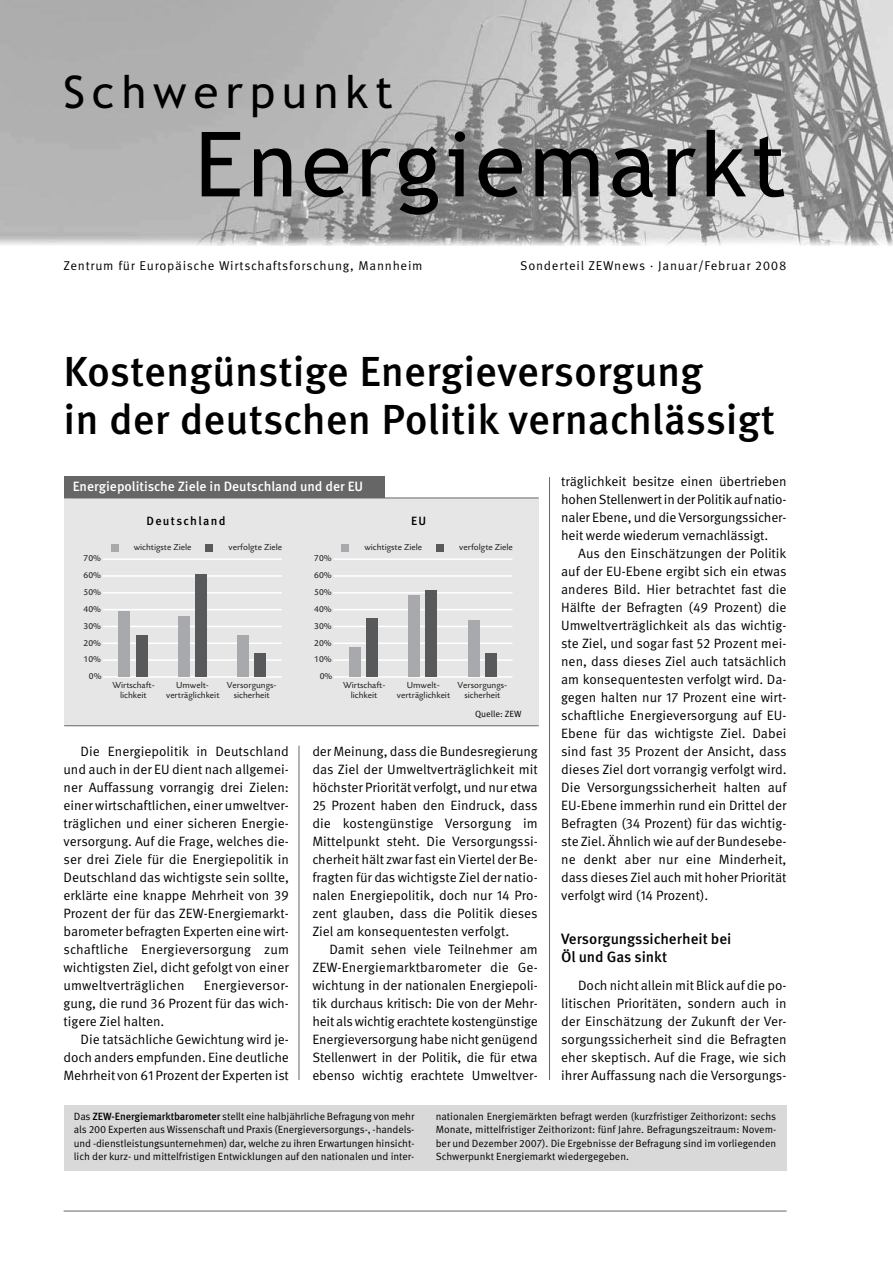
<style>
.page{position:relative;width:893px;height:1263px;background:#fff}
.page>*{position:absolute;margin:0;border:0;box-sizing:border-box;transform-origin:0 0}
.t1{font:90px "Trebuchet MS";letter-spacing:.05em;color:#000}
.t2{font:45px "Trebuchet MS";letter-spacing:.155em;color:#000}
.t3{font:500 42px/48px "Meta Pro";color:#000}
.t4{font:500 15px/18px "Meta Pro";color:#000}
.t5{font:13.5px/18px "Meta Pro";letter-spacing:-.005em;color:#000;text-align:justify}
.t6{font:500 13.5px "Meta Pro";color:#fff}
.t7{font:12.75px "Meta Pro";letter-spacing:.06em;color:#000}
.t8{font:500 12px "Meta Pro";letter-spacing:.115em;color:#000}
.t9{font:10.5px/13.5px "Meta Pro";color:#000;text-align:justify}
.t10{font:9.15px/10.6px "Today SB";color:#231f20;text-align:center}
.t11{font:9px "Meta Pro";color:#000}
.s1{font-weight:500}
</style>
<div class="page">
<hr style="left:64px;top:1211px;width:722px;height:1px;background:#666">
<img style="left:0;top:0;width:892px;height:246px">
<hr style="left:299px;top:746px;width:1px;height:334px;background:#666">
<hr style="left:549px;top:477px;width:1px;height:603px;background:#666">
<div style="left:64px;top:498px;width:475px;height:228px;background:#e6e6e6"></div>
<div style="left:64px;top:477px;width:320px;height:21px;background:#666"></div>
<hr style="left:64px;top:498px;width:475px;height:1px;background:#666">
<hr style="left:64px;top:725px;width:475px;height:1px;background:#666">
<div style="left:64px;top:1106px;width:722px;height:65px;background:#d9d9d9"></div>
<hr style="left:103px;top:676px;width:179px;height:2px;background:#fff">
<hr style="left:103px;top:659px;width:179px;height:2px;background:#fff">
<hr style="left:103px;top:643px;width:179px;height:1px;background:#fff">
<hr style="left:103px;top:626px;width:179px;height:1px;background:#fff">
<hr style="left:103px;top:609px;width:179px;height:1px;background:#fff">
<hr style="left:103px;top:592px;width:179px;height:2px;background:#fff">
<hr style="left:103px;top:575px;width:179px;height:2px;background:#fff">
<hr style="left:103px;top:558px;width:179px;height:2px;background:#fff">
<div style="left:119px;top:611px;width:11px;height:66px;background:#a7a9ac"></div>
<div style="left:136px;top:635px;width:11px;height:42px;background:#58595b"></div>
<div style="left:178px;top:616px;width:11px;height:61px;background:#a7a9ac"></div>
<div style="left:195px;top:574px;width:12px;height:103px;background:#58595b"></div>
<div style="left:237px;top:635px;width:12px;height:42px;background:#a7a9ac"></div>
<div style="left:254px;top:653px;width:12px;height:24px;background:#58595b"></div>
<div style="left:111px;top:544px;width:7px;height:8px;background:#a7a9ac"></div>
<div style="left:206px;top:544px;width:7px;height:8px;background:#58595b"></div>
<hr style="left:333px;top:676px;width:179px;height:2px;background:#fff">
<hr style="left:333px;top:659px;width:179px;height:2px;background:#fff">
<hr style="left:333px;top:643px;width:179px;height:1px;background:#fff">
<hr style="left:333px;top:626px;width:179px;height:1px;background:#fff">
<hr style="left:333px;top:609px;width:179px;height:1px;background:#fff">
<hr style="left:333px;top:592px;width:179px;height:2px;background:#fff">
<hr style="left:333px;top:575px;width:179px;height:2px;background:#fff">
<hr style="left:333px;top:558px;width:179px;height:2px;background:#fff">
<div style="left:349px;top:648px;width:12px;height:29px;background:#a7a9ac"></div>
<div style="left:366px;top:619px;width:12px;height:58px;background:#58595b"></div>
<div style="left:408px;top:595px;width:12px;height:82px;background:#a7a9ac"></div>
<div style="left:426px;top:590px;width:11px;height:87px;background:#58595b"></div>
<div style="left:468px;top:620px;width:11px;height:57px;background:#a7a9ac"></div>
<div style="left:485px;top:653px;width:11px;height:24px;background:#58595b"></div>
<div style="left:341px;top:544px;width:8px;height:8px;background:#a7a9ac"></div>
<div style="left:436px;top:544px;width:8px;height:8px;background:#58595b"></div>
<h2 class="t2" style="left:64px;top:67px;width:331px">Schwerpunkt</h2>
<h1 class="t1" style="left:195px;top:113px;width:593px">Energiemarkt</h1>
<p class="t7" style="left:64px;top:261px;width:360px">Zentrum für Europäische Wirtschaftsforschung, Mannheim</p>
<p class="t7" style="left:520px;top:261px;width:268px">Sonderteil ZEWnews · Januar/Februar 2008</p>
<h3 class="t3" style="left:64px;top:350px;width:713px">Kostengünstige Energieversorgung<br>in der deutschen Politik vernachlässigt</h3>
<p class="t6" style="left:73px;top:481px;width:292px">Energiepolitische Ziele in Deutschland und der EU</p>
<p class="t8" style="left:146px;top:516px;width:81px">Deutschland</p>
<p class="t8" style="left:411px;top:516px;width:17px">EU</p>
<p class="t5" style="left:561px;top:473px;width:227px">träglichkeit besitze einen übertrieben hohen Stellenwert in der Politik auf natio&shy;naler Ebene, und die Versorgungssicher&shy;heit werde wiederum vernachlässigt.</p>
<p class="t5" style="left:561px;top:545px;width:227px;text-indent:17px">Aus den Einschätzungen der Politik auf der EU-Ebene ergibt sich ein etwas anderes Bild. Hier betrachtet fast die Hälfte der Befragten (49 Prozent) die Umweltverträglichkeit als das wichtig&shy;ste Ziel, und sogar fast 52 Prozent mei&shy;nen, dass dieses Ziel auch tatsächlich am konsequentesten verfolgt wird. Da&shy;gegen halten nur 17 Prozent eine wirt&shy;schaftliche Energieversorgung auf EU-Ebene für das wichtigste Ziel. Dabei sind fast 35 Prozent der Ansicht, dass dieses Ziel dort vorrangig verfolgt wird.<br>Die Versorgungssicherheit halten auf EU-Ebene immerhin rund ein Drittel der Befragten (34 Prozent) für das wichtig&shy;ste Ziel. Ähnlich wie auf der Bundesebe&shy;ne denkt aber nur eine Minderheit, dass dieses Ziel auch mit hoher Priorität verfolgt wird (14 Prozent).</p>
<p class="t4" style="left:561px;top:931px;width:172px">Versorgungssicherheit bei<br>Öl und Gas sinkt</p>
<p class="t5" style="left:561px;top:977px;width:227px;text-indent:17px">Doch nicht allein mit Blick auf die po&shy;litischen Prioritäten, sondern auch in der Einschätzung der Zukunft der Ver&shy;sorgungssicherheit sind die Befragten eher skeptisch. Auf die Frage, wie sich ihrer Auffassung nach die Versorgungs-</p>
<p class="t10" style="left:134px;top:543px;width:59px">wichtigste Ziele</p>
<p class="t10" style="left:229px;top:543px;width:55px">verfolgte Ziele</p>
<p class="t10" style="left:364px;top:543px;width:59px">wichtigste Ziele</p>
<p class="t10" style="left:459px;top:543px;width:55px">verfolgte Ziele</p>
<p class="t10" style="left:84px;top:554px;width:19px">70%</p>
<p class="t10" style="left:314px;top:554px;width:19px">70%</p>
<p class="t10" style="left:84px;top:571px;width:19px">60%</p>
<p class="t10" style="left:314px;top:571px;width:19px">60%</p>
<p class="t10" style="left:84px;top:588px;width:19px">50%</p>
<p class="t10" style="left:314px;top:588px;width:19px">50%</p>
<p class="t10" style="left:84px;top:605px;width:19px">40%</p>
<p class="t10" style="left:314px;top:605px;width:19px">40%</p>
<p class="t10" style="left:84px;top:621px;width:19px">30%</p>
<p class="t10" style="left:314px;top:621px;width:19px">30%</p>
<p class="t10" style="left:84px;top:638px;width:19px">20%</p>
<p class="t10" style="left:314px;top:638px;width:19px">20%</p>
<p class="t10" style="left:84px;top:655px;width:19px">10%</p>
<p class="t10" style="left:314px;top:655px;width:19px">10%</p>
<p class="t10" style="left:89px;top:672px;width:14px">0%</p>
<p class="t10" style="left:320px;top:672px;width:14px">0%</p>
<p class="t10" style="left:112px;top:680px;width:44px">Wirtschaft&shy;lichkeit</p>
<p class="t10" style="left:166px;top:680px;width:55px">Umwelt&shy;verträglichkeit</p>
<p class="t10" style="left:227px;top:680px;width:51px">Versorgungs&shy;sicherheit</p>
<p class="t10" style="left:343px;top:680px;width:44px">Wirtschaft&shy;lichkeit</p>
<p class="t10" style="left:397px;top:680px;width:55px">Umwelt&shy;verträglichkeit</p>
<p class="t10" style="left:457px;top:680px;width:51px">Versorgungs&shy;sicherheit</p>
<p class="t11" style="left:475px;top:710px;width:48px">Quelle: ZEW</p>
<p class="t5" style="left:64px;top:743px;width:227px;text-indent:17px">Die Energiepolitik in Deutschland und auch in der EU dient nach allgemei&shy;ner Auffassung vorrangig drei Zielen: einer wirtschaftlichen, einer umweltver&shy;träglichen und einer sicheren Energie&shy;versorgung. Auf die Frage, welches die&shy;ser drei Ziele für die Energiepolitik in Deutschland das wichtigste sein sollte, erklärte eine knappe Mehrheit von 39<br>Prozent der für das ZEW-Energiemarkt&shy;barometer befragten Experten eine wirt&shy;schaftliche Energieversorgung zum wichtigsten Ziel, dicht gefolgt von einer umweltverträglichen</p>
<p class="t5" style="left:312px;top:743px;width:227px">der Meinung, dass die Bundesregierung das Ziel der Umweltverträglichkeit mit höchster Priorität verfolgt, und nur etwa 25 Prozent haben den Eindruck, dass die kostengünstige Versorgung im Mittelpunkt steht. Die Versorgungssi&shy;cherheit hält zwar fast ein Viertel der Be&shy;fragten für das wichtigste Ziel der natio&shy;nalen Energiepolitik, doch nur 14 Pro&shy;zent glauben, dass die Politik dieses Ziel am konsequentesten verfolgt.</p>
<p class="t5" style="left:312px;top:941px;width:227px;text-indent:17px">Damit sehen viele Teilnehmer am ZEW-Energiemarktbarometer die Ge&shy;wichtung in der nationalen Energiepoli&shy;tik durchaus kritisch: Die von der Mehr&shy;heit als wichtig erachtete kostengünstige Energieversorgung habe nicht genügend Stellenwert in der Politik, die für etwa ebenso wichtig erachtete Umweltver-</p>
<p class="t5" style="left:64px;top:977px;width:227px;text-indent:140px">Energieversor&shy;gung, die rund 36 Prozent für das wich&shy;tigere Ziel halten.</p>
<p class="t5" style="left:64px;top:1031px;width:227px;text-indent:17px">Die tatsächliche Gewichtung wird je&shy;doch anders empfunden. Eine deutliche Mehrheit von 61 Prozent der Experten ist</p>
<p class="t9" style="left:74px;top:1110px;width:342px">Das <span class="s1">ZEW-Energiemarktbarometer</span> stellt eine halbjährliche Befragung von mehr als 200 Experten aus Wissenschaft und Praxis (Energieversorgungs-, -handels&shy;und -dienstleistungsunternehmen) dar, welche zu ihren Erwartungen hinsicht&shy;lich der kurz- und mittelfristigen Entwicklungen auf den nationalen und inter-</p>
<p class="t9" style="left:436px;top:1110px;width:342px">nationalen Energiemärkten befragt werden (kurzfristiger Zeithorizont: sechs Monate, mittelfristiger Zeithorizont: fünf Jahre. Befragungszeitraum: Novem&shy;ber und Dezember 2007). Die Ergebnisse der Befragung sind im vorliegenden Schwerpunkt Energiemarkt wiedergegeben.</p>
</div>
